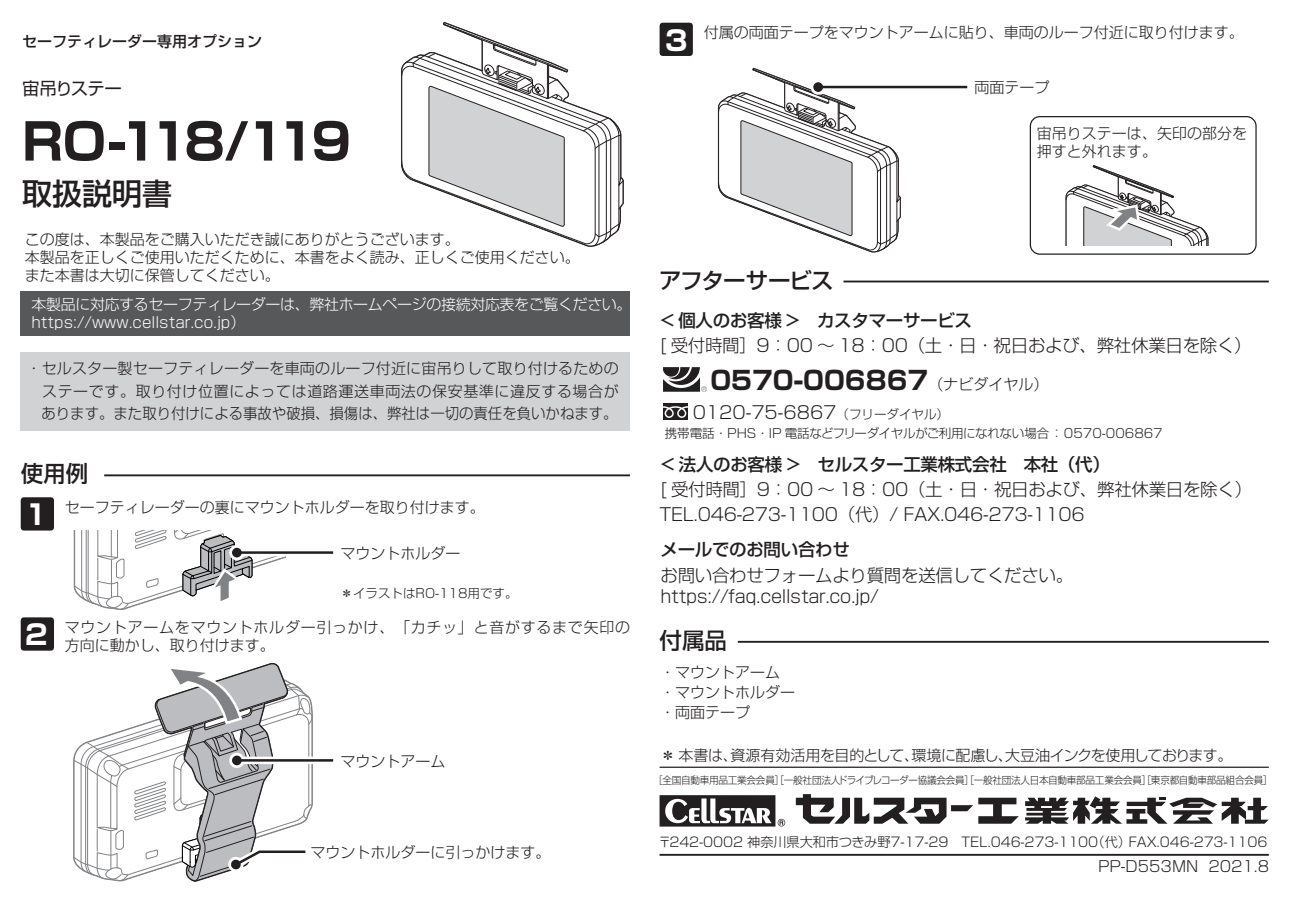
<style>
.page{position:relative;width:1291px;height:906px;background:#fff}
.page>*{position:absolute;margin:0;border:0;box-sizing:border-box;transform-origin:0 0}
.t1{font:700 50px "Shin Go Pro";letter-spacing:-.125em;color:#231f20}
.t2{font:500 30px "Shin Go Pro";color:#231f20}
.t3{font:700 27.5px "Shin Go Pro";color:#fff}
.t4{font:700 25.5px "Shin Go Pro";color:#231f20}
.t5{font:500 22.5px "Shin Go Pro";letter-spacing:-.04em;color:#231f20}
.t6{font:500 22.5px "Shin Go Pro";letter-spacing:-.005em;color:#231f20}
.t7{font:300 17.5px/21px "Shin Go Pro";letter-spacing:-.02em;color:#231f20}
.t8{font:500 17.5px "Shin Go Pro";letter-spacing:-.02em;color:#231f20}
.t9{font:300 17.5px "Shin Go Pro";color:#231f20}
.t10{font:17.5px "Shin Go Pro";letter-spacing:-.055em;color:#231f20}
.t11{font:300 15px/18px "Shin Go Pro";color:#231f20}
.t12{font:300 15px/18px "Shin Go Pro";letter-spacing:-.025em;color:#fff}
.t13{font:300 15px/18px "Shin Go Pro";letter-spacing:.05em;color:#231f20}
.t14{font:300 15px "Shin Go Pro";letter-spacing:-.03em;color:#231f20}
.t15{font:500 15px "Shin Go Pro";color:#231f20}
.t16{font:300 13.25px "Shin Go Pro";letter-spacing:-.01em;color:#231f20}
.t17{font:300 12.5px "Shin Go Pro";color:#231f20}
.t18{font:300 10px "Shin Go Pro";letter-spacing:-.025em;color:#231f20;scale:.95 1}
.s1{font-weight:300;font-size:15px}
.s2{font-size:12.5px}
</style>
<div class="page">
<div style="left:21px;top:352px;width:609px;height:79px;background:#d1d2d4"></div>
<div style="left:21px;top:292px;width:609px;height:44px;background:#57585a"></div>
<svg style="left:659px;top:795px;width:126px;height:32px"></svg>
<svg style="left:1025px;top:796px;width:243px;height:28px"></svg>
<svg style="left:796px;top:794px;width:223px;height:30px"></svg>
<div style="left:21px;top:497px;width:33px;height:34px;background:#231f20;border-radius:4px"></div>
<div style="left:21px;top:617px;width:33px;height:34px;background:#231f20;border-radius:4px"></div>
<hr style="left:104px;top:474px;width:526px;height:2px;background:#231f20">
<div style="left:659px;top:23px;width:34px;height:33px;background:#231f20;border-radius:4px"></div>
<hr style="left:659px;top:767px;width:610px;height:1px;background:#231f20">
<hr style="left:659px;top:854px;width:610px;height:2px;background:#231f20">
<hr style="left:738px;top:641px;width:531px;height:2px;background:#231f20">
<svg style="left:401px;top:24px;width:222px;height:222px"></svg>
<svg style="left:717px;top:68px;width:184px;height:185px"></svg>
<hr style="left:238px;top:551px;width:95px;height:3px;background:#231f20">
<svg style="left:73px;top:531px;width:213px;height:79px"></svg>
<hr style="left:238px;top:759px;width:95px;height:3px;background:#231f20">
<svg style="left:823px;top:80px;width:144px;height:14px"></svg>
<div style="left:812px;top:81px;width:12px;height:12px;background:#231f20;border-radius:50%"></div>
<div style="left:810px;top:79px;width:16px;height:16px;border:3px solid #fff;border-radius:50%"></div>
<hr style="left:819px;top:86px;width:148px;height:2px;background:#231f20">
<svg style="left:1065px;top:165px;width:144px;height:80px"></svg>
<div style="left:1030px;top:116px;width:226px;height:139px;border:1px solid #231f20;border-radius:10px"></div>
<svg style="left:73px;top:663px;width:240px;height:219px"></svg>
<hr style="left:843px;top:281px;width:426px;height:1px;background:#231f20">
<div style="left:663px;top:404px;width:25px;height:16px;background:#231f20"></div>
<svg style="left:663px;top:406px;width:25px;height:12px"></svg>
<svg style="left:663px;top:367px;width:44px;height:25px"></svg>
<p class="t15" style="left:22px;top:29px;width:241px">セーフティレーダー専用オプション</p>
<p class="t10" style="left:22px;top:74px;width:101px">宙吊りステー</p>
<h1 class="t1" style="left:22px;top:102px;width:331px">RO-118/119</h1>
<h2 class="t2" style="left:22px;top:169px;width:151px">取扱説明書</h2>
<p class="t11" style="left:25px;top:229px;width:556px">この度は、本製品をご購入いただき誠にありがとうございます。<br>本製品を正しくご使用いただくために、本書をよく読み、正しくご使用ください。また本書は大切に保管してください。</p>
<p class="t12" style="left:32px;top:293px;width:601px">本製品に対応するセーフティレーダーは、弊社ホームページの接続対応表をご覧ください。https://www.cellstar.co.jp）</p>
<p class="t11" style="left:27px;top:356px;width:594px;line-height:22.5px;text-align:right">・セルスター製セーフティレーダーを車両のルーフ付近に宙吊りして取り付けるための　ステーです。取り付け位置によっては道路運送車両法の保安基準に違反する場合があります。また取り付けによる事故や破損、損傷は、弊社は一切の責任を負いかねます。</p>
<h3 class="t6" style="left:21px;top:455px;width:69px">使用例</h3>
<h3 class="t3" style="left:25px;top:493px;width:24px">1</h3>
<p class="t11" style="left:65px;top:496px;width:421px">セーフティレーダーの裏にマウントホルダーを取り付けます。</p>
<p class="t11" style="left:340px;top:542px;width:121px">マウントホルダー</p>
<p class="t17" style="left:340px;top:583px;width:179px">＊イラストはRO-118用です。</p>
<h3 class="t3" style="left:25px;top:613px;width:24px">2</h3>
<p class="t13" style="left:65px;top:616px;width:567px">マウントアームをマウントホルダー引っかけ、「カチッ」と音がするまで矢印の方向に動かし、取り付けます。</p>
<p class="t11" style="left:340px;top:750px;width:106px">マウントアーム</p>
<p class="t11" style="left:310px;top:842px;width:241px">マウントホルダーに引っかけます。</p>
<h3 class="t3" style="left:665px;top:19px;width:24px">3</h3>
<p class="t11" style="left:704px;top:22px;width:542px">付属の両面テープをマウントアームに貼り、車両のルーフ付近に取り付けます。</p>
<p class="t11" style="left:974px;top:77px;width:76px">両面テープ</p>
<h3 class="t5" style="left:659px;top:261px;width:176px">アフターサービス</h3>
<p class="t11" style="left:1037px;top:122px;width:211px">宙吊りステーは、矢印の部分を押すと外れます。</p>
<p class="t8" style="left:660px;top:306px;width:313px">&lt; 個人のお客様 &gt;　カスタマーサービス</p>
<p class="t7" style="left:660px;top:333px;width:593px">[ 受付時間］9：00 ～ 18：00（土・日・祝日および、弊社休業日を除く）</p>
<h3 class="t4" style="left:710px;top:360px;width:339px">0570-006867<span class="s1">（ナビダイヤル）</span></h3>
<p class="t17" style="left:665px;top:423px;width:500px">携帯電話・PHS・IP 電話などフリーダイヤルがご利用になれない場合 ： 0570-006867</p>
<p class="t9" style="left:693px;top:398px;width:258px">0120-75-6867<span class="s2">（フリーダイヤル）</span></p>
<p class="t8" style="left:660px;top:449px;width:451px">&lt; 法人のお客様 &gt;　セルスター工業株式会社　本社（代）</p>
<p class="t7" style="left:659px;top:501px;width:427px">TEL.046-273-1100（代）/ FAX.046-273-1106</p>
<p class="t7" style="left:660px;top:476px;width:593px">[ 受付時間］9：00 ～ 18：00（土・日・祝日および、弊社休業日を除く）</p>
<p class="t8" style="left:660px;top:535px;width:191px">メールでのお問い合わせ</p>
<p class="t7" style="left:660px;top:563px;width:414px">お問い合わせフォームより質問を送信してください。https://faq.cellstar.co.jp/</p>
<h3 class="t6" style="left:659px;top:622px;width:69px">付属品</h3>
<p class="t11" style="left:660px;top:661px;width:136px;line-height:20px">・マウントアーム・マウントホルダー・両面テープ</p>
<p class="t14" style="left:660px;top:743px;width:573px">＊ 本書は、資源有効活用を目的として、環境に配慮し、大豆油インクを使用しております。</p>
<p class="t18" style="left:653px;top:772px;width:654px">［全国自動車用品工業会会員］［一般社団法人ドライブレコーダー協議会会員］［一般社団法人日本自動車部品工業会会員］［東京都自動車部品組合会員］</p>
<p class="t16" style="left:658px;top:831px;width:611px">〒242-0002 神奈川県大和市つきみ野7-17-29　ＴＥＬ.046-273-1100（代）ＦＡＸ.046-273-1106</p>
<p class="t11" style="left:1098px;top:856px;width:173px">PP-D553MN 2021.8</p>
</div>
